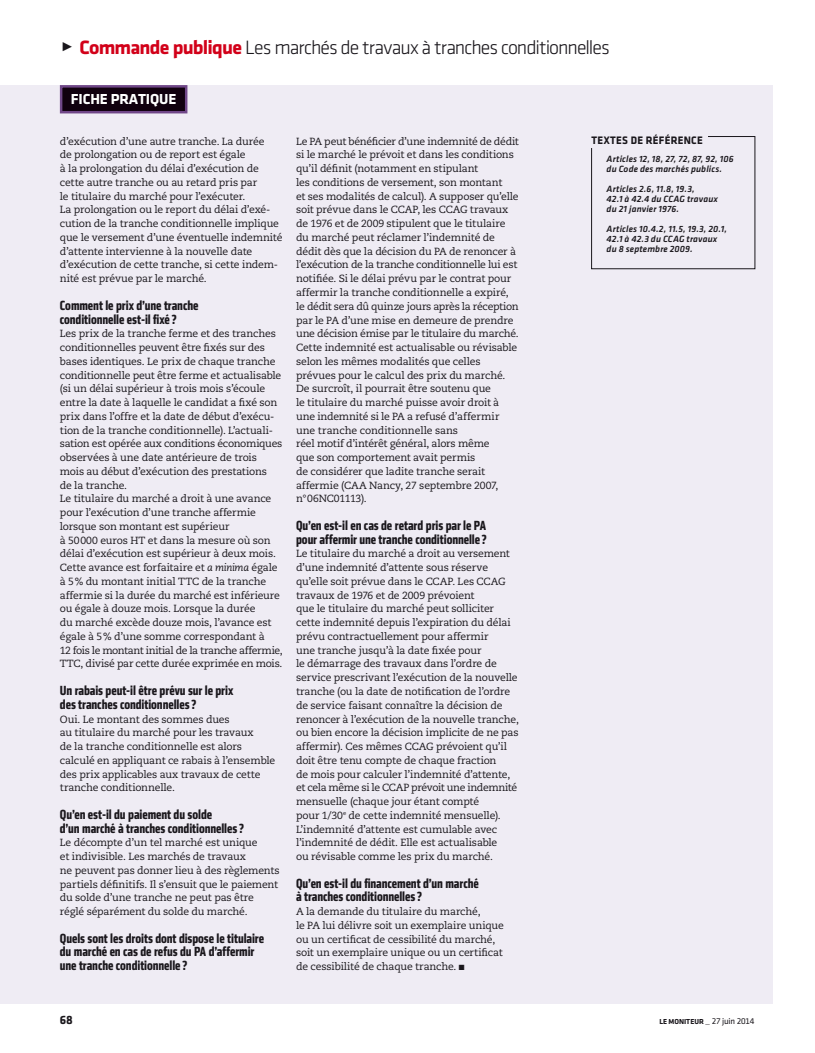
<style>
.page{position:relative;width:815px;height:1053px;background:#fff}
.page>*{position:absolute;margin:0;border:0;box-sizing:border-box;transform-origin:0 0}
.t1{font:300 20px "Klavika";letter-spacing:-.05em;color:#1a171c}
.Rubrique{font:700 15px "Klavika";letter-spacing:-.01em;color:#fff}
.INTER{font:700 condensed 13.75px/13.8px "Klavika";letter-spacing:-.005em;color:#1a171c}
.t2{font:700 12.5px "Klavika";color:#1a171c}
.référence_TITRE{font:700 11.25px "Klavika";letter-spacing:.025em;color:#1a171c;scale:.95 1}
.TEXTE{font:10.38px/13.8px "Caecilia LT Std";letter-spacing:-.02em;color:#1a171c}
.référence_TEXTE{font:italic 500 9.38px/10px "Klavika";letter-spacing:.015em;color:#1a171c}
.t3{font:700 7.5px "Klavika";color:#1a171c}
.s1{font-weight:700;color:#d20019}
.s2{font-style:italic}
.s3{font-family:"Klavika Regular TF";font-weight:400;font-size:10px}
.s4{font-family:"Klavika Regular TF";font-weight:400;font-size:8.75px}
</style>
<div class="page">
<div style="left:0;top:85px;width:773px;height:918px;background:#efecf4"></div>
<div style="left:61px;top:86px;width:125px;height:26px;background:#10000e"></div>
<div style="left:60px;top:85px;width:127px;height:28px;border:2px solid #704788"></div>
<div style="left:591px;top:136px;width:164px;height:133px;border:1px solid #1a171c"></div>
<div style="left:588px;top:132px;width:120px;height:16px;background:#efecf4"></div>
<p class="t1" style="left:61px;top:37px;width:550px">✓ <span class="s1">Commande publique</span> Les marchés de travaux à tranches conditionnelles</p>
<p class="Rubrique" style="left:71px;top:91px;width:107px">FICHE PRATIQUE</p>
<p class="TEXTE" style="left:60px;top:134px;width:224px">d’exécution d’une autre tranche. La durée<br>de prolongation ou de report est égale<br>à la prolongation du délai d’exécution de cette autre tranche ou au retard pris par<br>le titulaire du marché pour l’exécuter.<br>La prolongation ou le report du délai d’exé&shy;cution de la tranche conditionnelle implique que le versement d’une éventuelle indemnité d’attente intervienne à la nouvelle date d’exécution de cette tranche, si cette indem&shy;nité est prévue par le marché.</p>
<p class="INTER" style="left:60px;top:298px;width:140px">Comment le prix d’une tranche conditionnelle est-il fixé?</p>
<p class="TEXTE" style="left:60px;top:327px;width:224px">Les prix de la tranche ferme et des tranches conditionnelles peuvent être fixés sur des bases identiques. Le prix de chaque tranche conditionnelle peut être ferme et actualisable (si un délai supérieur à trois mois s’écoule entre la date à laquelle le candidat a fixé son prix dans l’offre et la date de début d’exécu&shy;tion de la tranche conditionnelle). L’actuali&shy;sation est opérée aux conditions économiques observées à une date antérieure de trois mois au début d’exécution des prestations<br>de la tranche.</p>
<p class="TEXTE" style="left:60px;top:492px;width:224px">Le titulaire du marché a droit à une avance pour l’exécution d’une tranche affermie lorsque son montant est supérieur<br>à 50000 euros HT et dans la mesure où son délai d’exécution est supérieur à deux mois.<br>Cette avance est forfaitaire et <span class="s2">a minima</span> égale à 5% du montant initial TTC de la tranche affermie si la durée du marché est inférieure ou égale à douze mois. Lorsque la durée<br>du marché excède douze mois, l’avance est égale à 5% d’une somme correspondant à<br>12 fois le montant initial de la tranche affermie, TTC, divisé par cette durée exprimée en mois.</p>
<p class="INTER" style="left:60px;top:683px;width:175px">Un rabais peut-il être prévu sur le prix des tranches conditionnelles?</p>
<p class="TEXTE" style="left:60px;top:712px;width:217px">Oui. Le montant des sommes dues<br>au titulaire du marché pour les travaux<br>de la tranche conditionnelle est alors calculé en appliquant ce rabais à l’ensemble des prix applicables aux travaux de cette tranche conditionnelle.</p>
<p class="INTER" style="left:60px;top:807px;width:186px">Qu’en est-il du paiement du solde<br>d’un marché à tranches conditionnelles?</p>
<p class="TEXTE" style="left:60px;top:836px;width:221px">Le décompte d’un tel marché est unique<br>et indivisible. Les marchés de travaux<br>ne peuvent pas donner lieu à des règlements partiels définitifs. Il s’ensuit que le paiement du solde d’une tranche ne peut pas être réglé séparément du solde du marché.</p>
<p class="INTER" style="left:60px;top:931px;width:206px">Quels sont les droits dont dispose le titulaire du marché en cas de refus du PA d’affermir une tranche conditionnelle?</p>
<p class="référence_TITRE" style="left:591px;top:134px;width:119px">TEXTES DE RÉFÉRENCE</p>
<p class="TEXTE" style="left:296px;top:134px;width:224px">Le PA peut bénéficier d’une indemnité de dédit si le marché le prévoit et dans les conditions qu’il définit (notamment en stipulant<br>les conditions de versement, son montant<br>et ses modalités de calcul). A supposer qu’elle soit prévue dans le CCAP, les CCAG travaux de 1976 et de 2009 stipulent que le titulaire du marché peut réclamer l’indemnité de dédit dès que la décision du PA de renoncer à l’exécution de la tranche conditionnelle lui est notifiée. Si le délai prévu par le contrat pour affermir la tranche conditionnelle a expiré, le dédit sera dû quinze jours après la réception par le PA d’une mise en demeure de prendre une décision émise par le titulaire du marché.<br>Cette indemnité est actualisable ou révisable selon les mêmes modalités que celles prévues pour le calcul des prix du marché.</p>
<p class="TEXTE" style="left:296px;top:382px;width:205px">De surcroît, il pourrait être soutenu que le titulaire du marché puisse avoir droit à une indemnité si le PA a refusé d’affermir une tranche conditionnelle sans<br>réel motif d’intérêt général, alors même que son comportement avait permis<br>de considérer que ladite tranche serait affermie (CAA Nancy, 27 septembre 2007, n°06NC01113).</p>
<p class="INTER" style="left:296px;top:518px;width:192px">Qu’en est-il en cas de retard pris par le PA pour affermir une tranche conditionnelle?</p>
<p class="TEXTE" style="left:296px;top:547px;width:224px">Le titulaire du marché a droit au versement d’une indemnité d’attente sous réserve qu’elle soit prévue dans le CCAP. Les CCAG travaux de 1976 et de 2009 prévoient<br>que le titulaire du marché peut solliciter cette indemnité depuis l’expiration du délai prévu contractuellement pour affermir<br>une tranche jusqu’à la date fixée pour<br>le démarrage des travaux dans l’ordre de service prescrivant l’exécution de la nouvelle tranche (ou la date de notification de l’ordre de service faisant connaître la décision de renoncer à l’exécution de la nouvelle tranche, ou bien encore la décision implicite de ne pas affermir). Ces mêmes CCAG prévoient qu’il doit être tenu compte de chaque fraction<br>de mois pour calculer l’indemnité d’attente, et cela même si le CCAP prévoit une indemnité mensuelle (chaque jour étant compté<br>pour 1/30<sup>e</sup> de cette indemnité mensuelle).<br>L’indemnité d’attente est cumulable avec l’indemnité de dédit. Elle est actualisable<br>ou révisable comme les prix du marché.</p>
<p class="INTER" style="left:296px;top:876px;width:184px">Qu’en est-il du financement d’un marché à tranches conditionnelles?</p>
<p class="TEXTE" style="left:296px;top:904px;width:209px">A la demande du titulaire du marché,<br>le PA lui délivre soit un exemplaire unique ou un certificat de cessibilité du marché, soit un exemplaire unique ou un certificat de cessibilité de chaque tranche. ■</p>
<p class="référence_TEXTE" style="left:607px;top:154px;width:128px">Articles 12, 18, 27, 72, 87, 92, 106 du Code des marchés publics.</p>
<p class="référence_TEXTE" style="left:607px;top:184px;width:113px">Articles 2.6, 11.8, 19.3,<br>42.1 à 42.4 du CCAG travaux du 21 janvier 1976.</p>
<p class="référence_TEXTE" style="left:607px;top:224px;width:122px">Articles 10.4.2, 11.5, 19.3, 20.1,<br>42.1 à 42.3 du CCAG travaux du 8 septembre 2009.</p>
<p class="t2" style="left:60px;top:1012px;width:15px">68</p>
<p class="t3" style="left:659px;top:1017px;width:96px">LE MONITEUR <span class="s3">_</span> <span class="s4">27 juin 2014</span></p>
</div>
